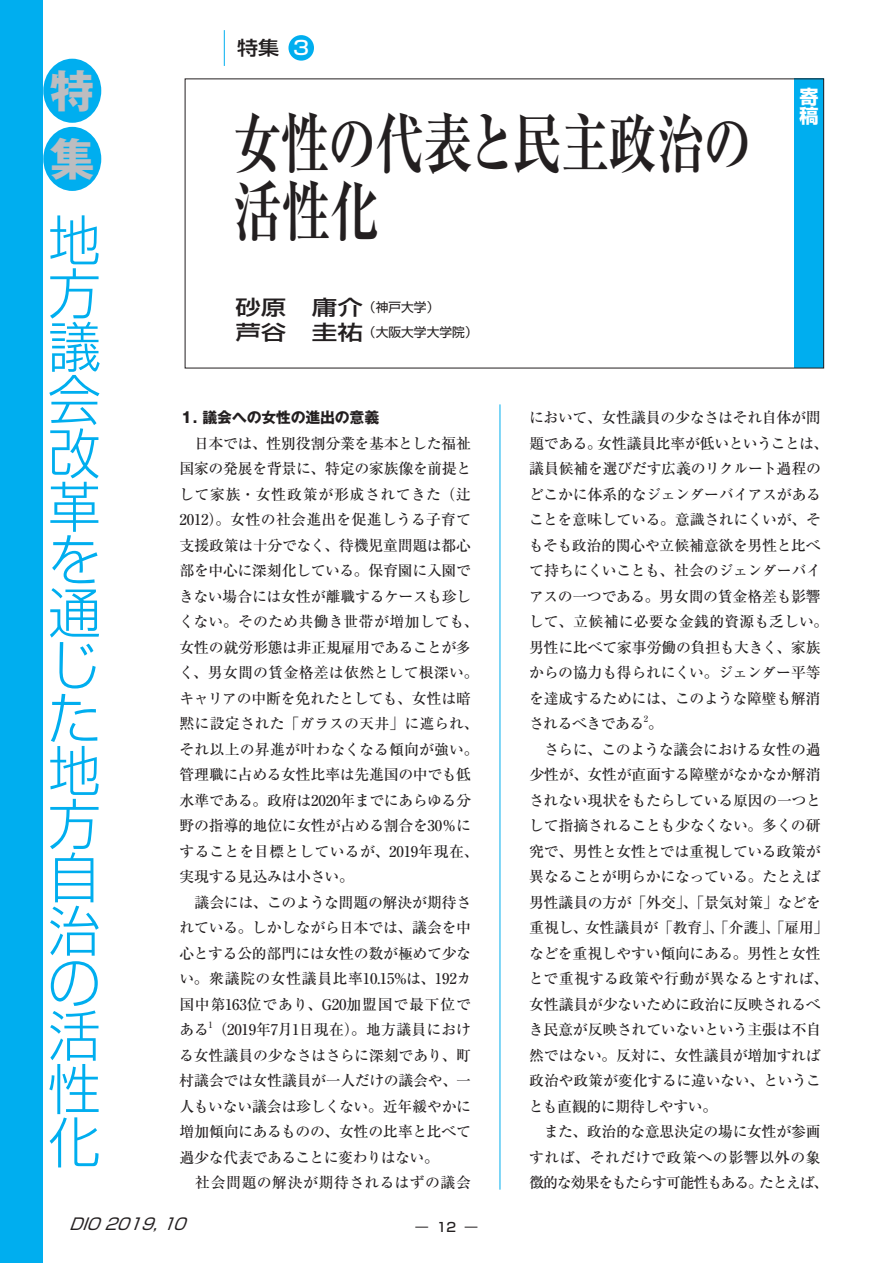
<style>
.page{position:relative;width:893px;height:1263px;background:#fff}
.page>*{position:absolute;margin:0;border:0;box-sizing:border-box;transform-origin:0 0}
.t1{font:700 65.85px/67.9px "Ryumin Pro";letter-spacing:-.025em;color:#231f20;scale:.74 1}
.t2{font:300 54.75px/53.1px "Shin Go Pro";color:#00aeef;text-align:justify;scale:.96 1}
.t3{font:700 44.85px "Gothic MB101 Pro";color:#bcbdc0}
.t4{font:500 19.2px "Shin Go Pro";color:#231f20;scale:1.1 1}
.t5{font:700 19.2px/19.2px "Shin Go Pro";color:#fff}
.t6{font:italic 15.9px "Shin Go Pro";color:#231f20}
.t7{font:500 14.85px/25.5px "Ryumin Pro";letter-spacing:-.015em;color:#231f20}
.t8{font:700 14.85px "Gothic MB101 Pro";letter-spacing:-.01em;color:#231f20}
.t9{font:12.75px/24.5px "Shin Go Pro";color:#231f20}
.t10{font:500 12.75px "Shin Go Pro";color:#231f20}
.t11{font:500 8.7px "Ryumin Pro";color:#231f20}
.s1{color:#fff}
.s2{font-weight:500;font-size:20.4px}
</style>
<div class="page">
<div style="left:794px;top:79px;width:30px;height:289px;background:#00aeef"></div>
<div style="left:0;top:0;width:43px;height:1263px;background:#00aeef"></div>
<div style="left:43px;top:59px;width:58px;height:64px;background:#00aeef;border-radius:50%"></div>
<div style="left:43px;top:127px;width:58px;height:64px;background:#00aeef;border-radius:50%"></div>
<div style="left:288px;top:35px;width:26px;height:26px;background:#00aeef;border-radius:50%"></div>
<hr style="left:224px;top:30px;width:1px;height:36px;background:#00aeef">
<hr style="left:500px;top:404px;width:1px;height:785px;background:#00aeef">
<h3 class="t3" style="left:50px;top:53px;width:46px">特</h3>
<h3 class="t3" style="left:50px;top:122px;width:46px">集</h3>
<h2 class="t2" style="left:48px;top:207px;width:55px">地方議会改革を通じた地方自治の活性化</h2>
<p class="t4" style="left:237px;top:32px;width:67px">特集 <span class="s1">3</span></p>
<h1 class="t1" style="left:233px;top:105px;width:702px">女性の代表と民主政治の活性化</h1>
<p class="t9" style="left:235px;top:294px;width:244px"><span class="s2">砂原　庸介</span>（神戸大学）<br><span class="s2">芦谷　圭祐</span>（大阪大学大学院）</p>
<p class="t5" style="left:799px;top:85px;width:20px">寄稿</p>
<p class="t8" style="left:179px;top:405px;width:202px">１. 議会への女性の進出の意義</p>
<p class="t7" style="left:179px;top:429px;width:301px">　日本では、性別役割分業を基本とした福祉国家の発展を背景に、特定の家族像を前提として家族・女性政策が形成されてきた（辻<br>2012）。女性の社会進出を促進しうる子育て支援政策は十分でなく、待機児童問題は都心部を中心に深刻化している。保育園に入園できない場合には女性が離職するケースも珍しくない。そのため共働き世帯が増加しても、女性の就労形態は非正規雇用であることが多く、男女間の賃金格差は依然として根深い。キャリアの中断を免れたとしても、女性は暗黙に設定された「ガラスの天井」に遮られ、それ以上の昇進が叶わなくなる傾向が強い。管理職に占める女性比率は先進国の中でも低水準である。政府は2020年までにあらゆる分野の指導的地位に女性が占める割合を30％にすることを目標としているが、2019年現在、実現する見込みは小さい。<br>　議会には、このような問題の解決が期待されている。しかしながら日本では、議会を中心とする公的部門には女性の数が極めて少ない。衆議院の女性議員比率10.15%は、192カ国中第163位であり、G20加盟国で最下位である（2019年7月1日現在）。地方議員におけ</p>
<p class="t11" style="left:209px;top:1018px;width:6px">1</p>
<p class="t7" style="left:179px;top:1041px;width:293px">る女性議員の少なさはさらに深刻であり、町村議会では女性議員が一人だけの議会や、一人もいない議会は珍しくない。近年緩やかに増加傾向にあるものの、女性の比率と比べて過少な代表であることに変わりはない。<br>　社会問題の解決が期待されるはずの議会</p>
<p class="t7" style="left:529px;top:404px;width:301px">において、女性議員の少なさはそれ自体が問題である。女性議員比率が低いということは、議員候補を選びだす広義のリクルート過程のどこかに体系的なジェンダーバイアスがあることを意味している。意識されにくいが、そもそも政治的関心や立候補意欲を男性と比べて持ちにくいことも、社会のジェンダーバイアスの一つである。男女間の賃金格差も影響して、立候補に必要な金銭的資源も乏しい。男性に比べて家事労働の負担も大きく、家族からの協力も得られにくい。ジェンダー平等を達成するためには、このような障壁も解消されるべきである。</p>
<p class="t11" style="left:644px;top:712px;width:6px">2</p>
<p class="t7" style="left:529px;top:735px;width:301px">　さらに、このような議会における女性の過少性が、女性が直面する障壁がなかなか解消されない現状をもたらしている原因の一つとして指摘されることも少なくない。多くの研究で、男性と女性とでは重視している政策が異なることが明らかになっている。たとえば男性議員の方が「外交」、「景気対策」などを重視し、女性議員が「教育」、「介護」、「雇用」などを重視しやすい傾向にある。男性と女性とで重視する政策や行動が異なるとすれば、女性議員が少ないために政治に反映されるべき民意が反映されていないという主張は不自然ではない。反対に、女性議員が増加すれば政治や政策が変化するに違いない、ということも直観的に期待しやすい。<br>　また、政治的な意思決定の場に女性が参画すれば、それだけで政策への影響以外の象徴的な効果をもたらす可能性もある。たとえば、</p>
<p class="t6" style="left:69px;top:1210px;width:126px">DIO2019,10</p>
<p class="t10" style="left:416px;top:1216px;width:63px">― 12 ―</p>
</div>
